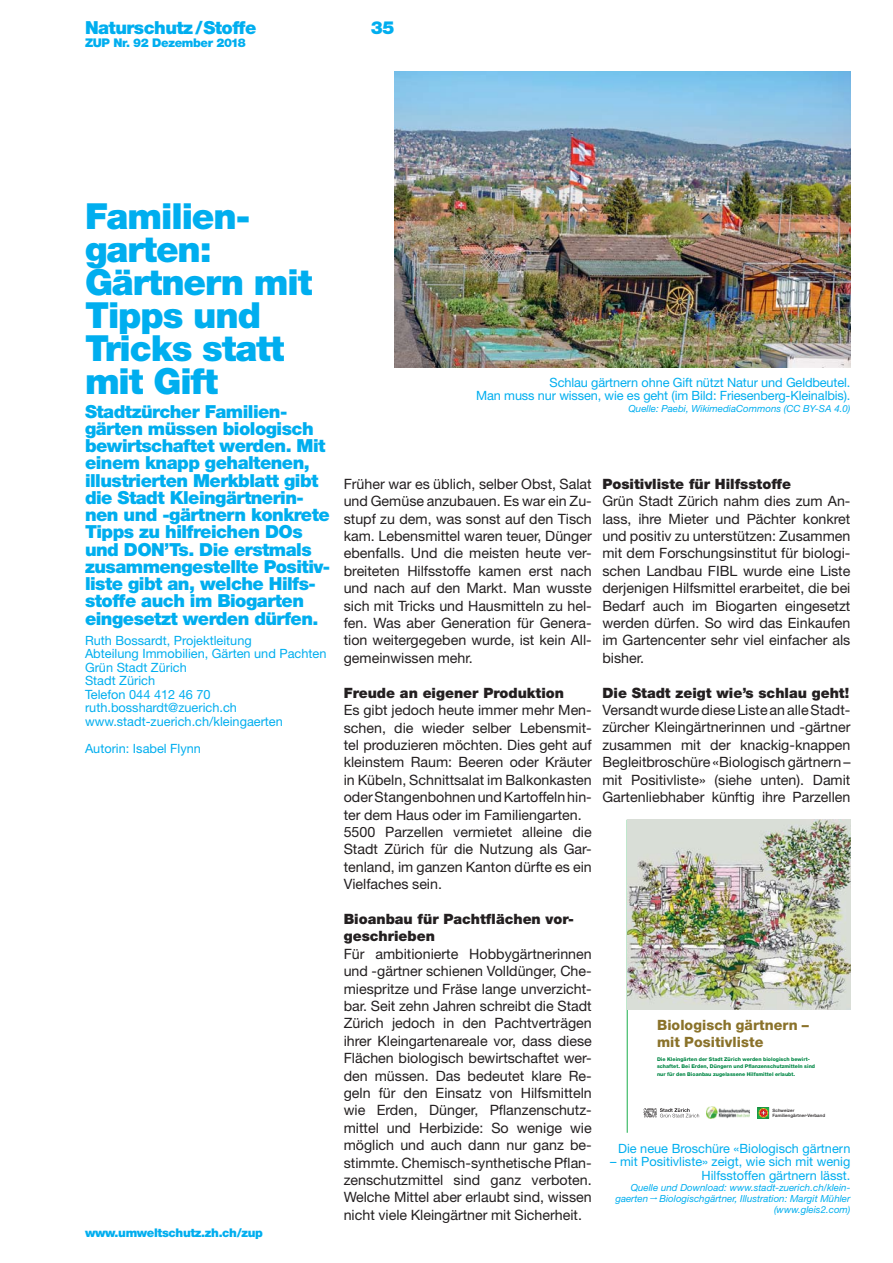
<style>
.page{position:relative;width:893px;height:1263px;background:#fff}
.page>*{position:absolute;margin:0;border:0;box-sizing:border-box;transform-origin:0 0}
.t1{font:900 36px/33px "Helvetica Neue LT Std";letter-spacing:-.03em;color:#00aeef}
.t2{font:900 18px/17.2px "Helvetica Neue LT Std";letter-spacing:-.03em;color:#00aeef}
.t3{font:14.25px/17.4px "Helvetica Neue LT Std";color:#231f20;text-align:justify}
.t4{font:900 14.25px/17.4px "Helvetica Neue LT Std";color:#231f20}
.t5{font:800 14.25px/17.4px "Helvetica Neue LT Std";letter-spacing:.005em;color:#8a722a}
.t6{font:12.75px/13.5px "Helvetica Neue LT Std";color:#00aeef;text-align:right}
.t7{font:900 12px "Helvetica Neue LT Std";letter-spacing:-.03em;color:#00aeef}
.t8{font:italic 9.75px/11.2px "Helvetica Neue LT Std";color:#00aeef;text-align:right}
.t9{font:800 5.1px/7.6px "Helvetica Neue LT Std";letter-spacing:.005em;color:#008745}
.t10{font:500 4.5px/4.8px "Helvetica Neue LT Std";letter-spacing:.02em;color:#231f20}
</style>
<div class="page">
<img style="left:394px;top:71px;width:456px;height:296px">
<img style="left:627px;top:820px;width:223px;height:190px">
<svg style="left:644px;top:1108px;width:55px;height:9px"></svg>
<img style="left:706px;top:1107px;width:44px;height:12px">
<svg style="left:758px;top:1107px;width:11px;height:11px"></svg>
<p class="t2" style="left:85px;top:21px;width:173px">Naturschutz /Stoffe</p>
<p class="t2" style="left:371px;top:21px;width:25px">35</p>
<p class="t7" style="left:85px;top:38px;width:162px">ZUP Nr. 92 Dezember 2018</p>
<h1 class="t1" style="left:85px;top:204px;width:229px">Familien&shy;garten:<br>Gärtnern mit<br>Tipps und<br>Tricks statt mit Gift</h1>
<p class="t2" style="left:85px;top:405px;width:247px">Stadtzürcher Familien&shy;gärten müssen biologisch bewirtschaftet werden. Mit einem knapp gehaltenen, illustrierten Merkblatt gibt die Stadt Kleingärtnerin&shy;nen und -gärtnern konkrete<br>Tipps zu hilfreichen DOs und DON’Ts. Die erstmals zusammengestellte Positiv&shy;liste gibt an, welche Hilfs&shy;stoffe auch im Biogarten eingesetzt werden dürfen.</p>
<p class="t6" style="left:85px;top:635px;width:243px;text-align:left">Ruth Bossardt, Projektleitung<br>Abteilung Immobilien, Gärten und Pachten<br>Grün Stadt Zürich<br>Stadt Zürich<br>Telefon 044 412 46 70 ruth.bosshardt@zuerich.ch www.stadt-zuerich.ch/kleingaerten</p>
<p class="t6" style="left:85px;top:743px;width:117px">Autorin: Isabel Flynn</p>
<p class="t7" style="left:85px;top:1229px;width:179px">www.umweltschutz.zh.ch/zup</p>
<p class="t6" style="left:476px;top:377px;width:376px">Schlau gärtnern ohne Gift nützt Natur und Geldbeutel.<br>Man muss nur wissen, wie es geht (im Bild: Friesenberg-Kleinalbis).</p>
<p class="t8" style="left:628px;top:404px;width:223px">Quelle: Paebi, WikimediaCommons (CC BY-SA 4.0)</p>
<p class="t3" style="left:344px;top:477px;width:250px">Früher war es üblich, selber Obst, Salat und Gemüse anzubauen. Es war ein Zu&shy;stupf zu dem, was sonst auf den Tisch kam. Lebensmittel waren teuer, Dünger ebenfalls. Und die meisten heute ver&shy;breiteten Hilfsstoffe kamen erst nach und nach auf den Markt. Man wusste sich mit Tricks und Hausmitteln zu hel&shy;fen. Was aber Generation für Genera&shy;tion weitergegeben wurde, ist kein All&shy;gemeinwissen mehr.</p>
<p class="t4" style="left:344px;top:685px;width:222px">Freude an eigener Produktion</p>
<p class="t3" style="left:344px;top:703px;width:250px;text-align:left">Es gibt jedoch heute immer mehr Men&shy;schen, die wieder selber Lebensmit&shy;tel produzieren möchten. Dies geht auf kleinstem Raum: Beeren oder Kräuter in Kübeln, Schnittsalat im Balkon kasten oder Stangenbohnen und Kartoffeln hin&shy;ter dem Haus oder im Familien garten.<br>5500 Parzellen vermietet alleine die Stadt Zürich für die Nutzung als Gar&shy;tenland, im ganzen Kanton dürfte es ein Vielfaches sein.</p>
<p class="t4" style="left:344px;top:912px;width:232px">Bioanbau für Pachtflächen vor&shy;geschrieben</p>
<p class="t3" style="left:344px;top:947px;width:250px">Für ambitionierte Hobbygärtnerinnen und -gärtner schienen Volldünger, Che&shy;miespritze und Fräse lange unverzicht&shy;bar. Seit zehn Jahren schreibt die Stadt Zürich jedoch in den Pachtverträgen ihrer Kleingartenareale vor, dass diese Flächen biologisch bewirtschaftet wer&shy;den müssen. Das bedeutet klare Re&shy;geln für den Einsatz von Hilfsmitteln wie Erden, Dünger, Pflanzenschutz&shy;mittel und Herbizide: So wenige wie möglich und auch dann nur ganz be&shy;stimmte. Chemisch-synthetische Pflan&shy;zenschutzmittel sind ganz verboten.<br>Welche Mittel aber erlaubt sind, wissen nicht viele Kleingärtner mit Sicherheit.</p>
<p class="t4" style="left:602px;top:477px;width:190px">Positivliste für Hilfsstoffe</p>
<p class="t3" style="left:602px;top:494px;width:250px">Grün Stadt Zürich nahm dies zum An&shy;lass, ihre Mieter und Pächter konkret und positiv zu unterstützen: Zusammen mit dem Forschungsinstitut für biologi&shy;schen Landbau FIBL wurde eine Liste derjenigen Hilfsmittel erarbeitet, die bei Bedarf auch im Biogarten eingesetzt werden dürfen. So wird das Einkaufen im Gartencenter sehr viel einfacher als bisher.</p>
<p class="t4" style="left:602px;top:685px;width:248px">Die Stadt zeigt wie’s schlau geht!</p>
<p class="t3" style="left:602px;top:703px;width:250px">Versandt wurde diese Liste an alle Stadt&shy;zürcher Kleingärtnerinnen und -gärtner zusammen mit der knackig-knappen Begleitbroschüre «Biologisch gärtnern – mit Positivliste» (siehe unten). Damit Gartenliebhaber künftig ihre Parzellen</p>
<p class="t5" style="left:657px;top:1018px;width:153px">Biologisch gärtnern – mit Positivliste</p>
<p class="t9" style="left:657px;top:1056px;width:160px">Die Kleingärten der Stadt Zürich werden bio logisch bewirt&shy;schaftet. Bei Erden, Düngern und Pflanzenschutzmitteln sind nur für den Bio anbau zugelassene Hilfsmittel erlaubt.</p>
<p class="t10" style="left:772px;top:1109px;width:54px">Schweizer<br>Familiengärtner-Verband</p>
<p class="t6" style="left:618px;top:1143px;width:234px">Die neue Broschüre «Biologisch gärtnern</p>
<p class="t6" style="left:610px;top:1156px;width:242px">– mit Positivliste» zeigt, wie sich mit wenig<br>Hilfsstoffen gärtnern lässt.</p>
<p class="t8" style="left:615px;top:1183px;width:237px">Quelle und Download: www.stadt-zuerich.ch/klein&shy;gaerten ●Biologischgärtner, Illustration: Margit Mühler (www.gleis2.com)</p>
</div>
